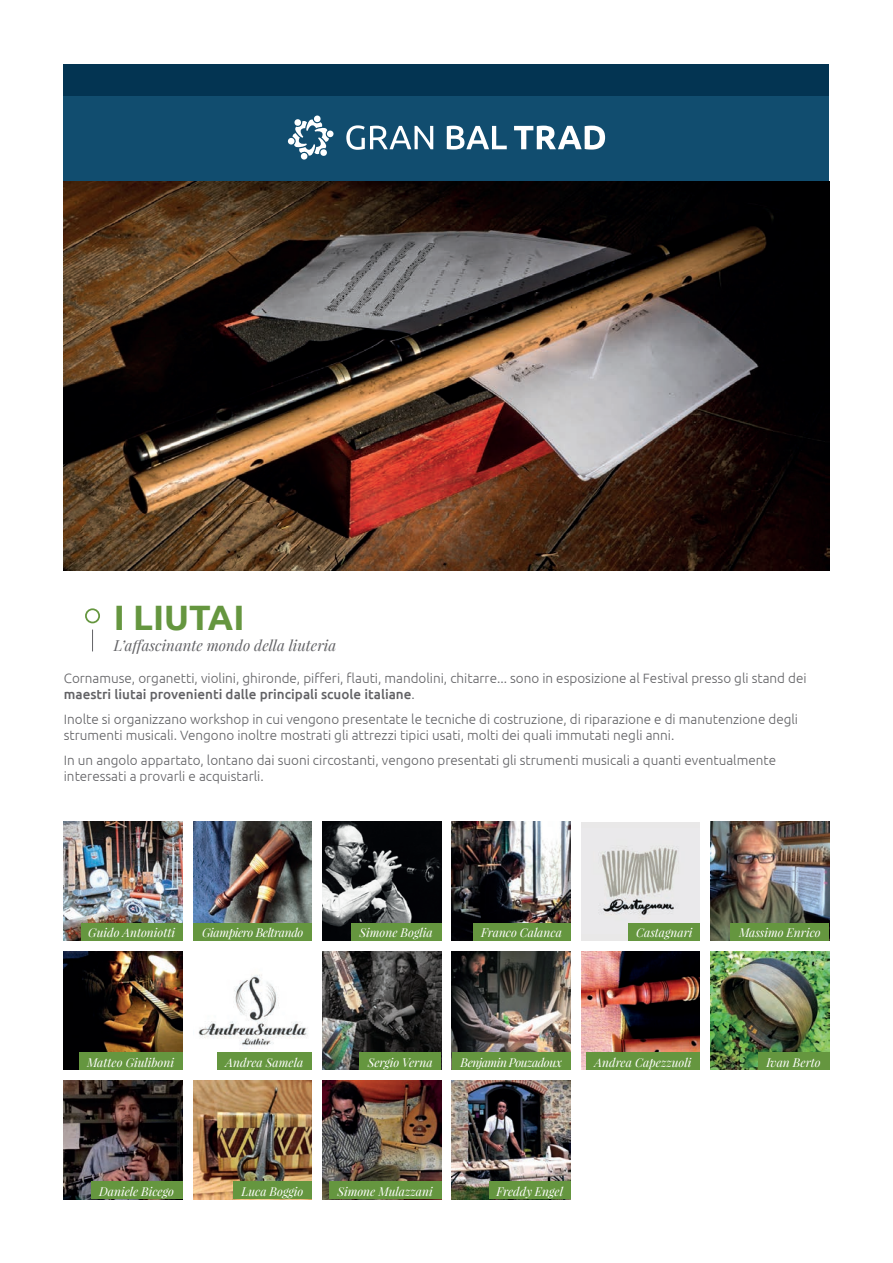
<style>
.page{position:relative;width:893px;height:1263px;background:#fff}
.page>*{position:absolute;margin:0;border:0;box-sizing:border-box;transform-origin:0 0}
.t1{font:700 35.25px "Ubuntu";color:#65963f}
.t2{font:italic 15px "Playfair Display";color:#636366}
.t3{font:300 13.5px/16.2px "Ubuntu";color:#636366}
.t4{font:italic 12px "Playfair Display";color:#fff}
.t5{font:italic 12px "Playfair Display";letter-spacing:-.03em;color:#fff}
.t6{font:italic 12px "Playfair Display";letter-spacing:-.035em;color:#fff}
.s1{font-weight:500}
</style>
<div class="page">
<div style="left:64px;top:95px;width:765px;height:86px;background:#114d6f"></div>
<div style="left:64px;top:64px;width:765px;height:31px;background:#033452"></div>
<div style="left:85px;top:608px;width:15px;height:15px;border:2px solid #65963f;border-radius:50%"></div>
<svg style="left:92px;top:629px;width:1px;height:22px"></svg>
<img style="left:64px;top:181px;width:765px;height:389px">
<img style="left:64px;top:822px;width:118px;height:118px">
<img style="left:64px;top:951px;width:118px;height:119px">
<img style="left:64px;top:1080px;width:118px;height:119px">
<img style="left:452px;top:822px;width:118px;height:118px">
<img style="left:452px;top:951px;width:118px;height:101px">
<img style="left:452px;top:1080px;width:118px;height:119px">
<img style="left:193px;top:822px;width:119px;height:101px">
<img style="left:198px;top:974px;width:110px;height:72px">
<img style="left:193px;top:1080px;width:119px;height:119px">
<div style="left:581px;top:822px;width:119px;height:118px;background:#e9e8e8"></div>
<img style="left:602px;top:846px;width:75px;height:88px">
<img style="left:581px;top:951px;width:119px;height:119px">
<img style="left:322px;top:822px;width:119px;height:118px">
<img style="left:322px;top:951px;width:119px;height:119px">
<img style="left:322px;top:1080px;width:119px;height:119px">
<img style="left:710px;top:822px;width:119px;height:118px">
<img style="left:710px;top:951px;width:119px;height:119px">
<div style="left:81px;top:923px;width:101px;height:17px;background:#65963f"></div>
<div style="left:79px;top:1052px;width:103px;height:18px;background:#65963f"></div>
<div style="left:91px;top:1181px;width:91px;height:18px;background:#65963f"></div>
<div style="left:193px;top:923px;width:119px;height:17px;background:#65963f"></div>
<div style="left:217px;top:1052px;width:95px;height:18px;background:#65963f"></div>
<div style="left:233px;top:1181px;width:79px;height:18px;background:#65963f"></div>
<div style="left:351px;top:923px;width:90px;height:17px;background:#65963f"></div>
<div style="left:359px;top:1052px;width:82px;height:18px;background:#65963f"></div>
<div style="left:329px;top:1181px;width:112px;height:18px;background:#65963f"></div>
<div style="left:473px;top:923px;width:97px;height:17px;background:#65963f"></div>
<div style="left:452px;top:1052px;width:118px;height:18px;background:#65963f"></div>
<div style="left:489px;top:1181px;width:81px;height:18px;background:#65963f"></div>
<div style="left:629px;top:923px;width:71px;height:17px;background:#65963f"></div>
<div style="left:586px;top:1052px;width:114px;height:18px;background:#65963f"></div>
<div style="left:730px;top:923px;width:99px;height:17px;background:#65963f"></div>
<div style="left:758px;top:1052px;width:71px;height:18px;background:#65963f"></div>
<div style="left:327px;top:130px;width:7px;height:7px;background:#fff;border-radius:3px"></div>
<div style="left:288px;top:138px;width:7px;height:7px;background:#fff;border-radius:3px"></div>
<svg style="left:292px;top:115px;width:37px;height:45px"></svg>
<svg style="left:346px;top:125px;width:259px;height:25px"></svg>
<h1 class="t1" style="left:114px;top:596px;width:132px">I LIUTAI</h1>
<p class="t2" style="left:114px;top:636px;width:224px">L’affascinante mondo della liuteria</p>
<p class="t3" style="left:64px;top:670px;width:744px">Cornamuse, organetti, violini, ghironde, pifferi, flauti, mandolini, chitarre... sono in esposizione al Festival presso gli stand dei <span class="s1">maestri liutai provenienti dalle principali scuole italiane</span>.</p>
<p class="t3" style="left:64px;top:711px;width:736px">Inolte si organizzano workshop in cui vengono presentate le tecniche di costruzione, di riparazione e di manutenzione degli strumenti musicali. Vengono inoltre mostrati gli attrezzi tipici usati, molti dei quali immutati negli anni.</p>
<p class="t3" style="left:64px;top:752px;width:714px">In un angolo appartato, lontano dai suoni circostanti, vengono presentati gli strumenti musicali a quanti eventualmente interessati a provarli e acquistarli.</p>
<p class="t4" style="left:88px;top:925px;width:88px">Guido Antoniotti</p>
<p class="t5" style="left:202px;top:925px;width:103px">Giampiero Beltrando</p>
<p class="t4" style="left:360px;top:925px;width:75px">Simone Boglia</p>
<p class="t4" style="left:481px;top:925px;width:82px">Franco Calanca</p>
<p class="t4" style="left:636px;top:925px;width:58px">Castagnari</p>
<p class="t4" style="left:739px;top:925px;width:83px">Massimo Enrico</p>
<p class="t4" style="left:87px;top:1054px;width:88px">Matteo Giuliboni</p>
<p class="t4" style="left:99px;top:1183px;width:76px">Daniele Bicego</p>
<p class="t4" style="left:226px;top:1054px;width:79px">Andrea Samela</p>
<p class="t4" style="left:368px;top:1054px;width:66px">Sergio Verna</p>
<p class="t6" style="left:461px;top:1054px;width:103px">Benjamin Pouzadoux</p>
<p class="t4" style="left:595px;top:1054px;width:98px">Andrea Capezzuoli</p>
<p class="t4" style="left:241px;top:1183px;width:63px">Luca Boggio</p>
<p class="t4" style="left:337px;top:1183px;width:97px">Simone Mulazzani</p>
<p class="t4" style="left:496px;top:1183px;width:68px">Freddy Engel</p>
<p class="t4" style="left:766px;top:1054px;width:56px">Ivan Berto</p>
</div>
